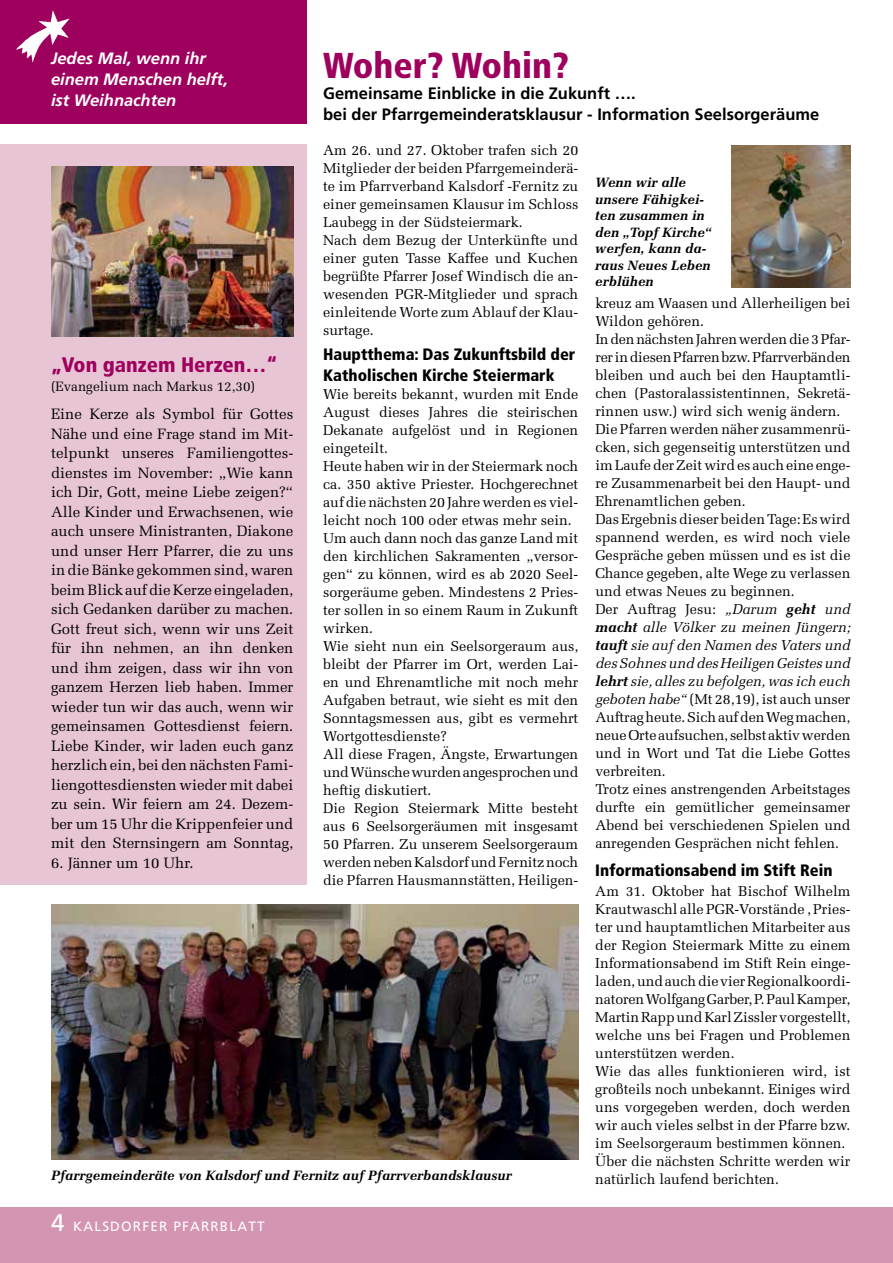
<style>
.page{position:relative;width:893px;height:1263px;background:#fff}
.page>*{position:absolute;margin:0;border:0;box-sizing:border-box;transform-origin:0 0}
.t1{font:900 condensed 36px "Frutiger";color:#9e005e}
.t2{font:900 condensed 21px "Frutiger";color:#9e005e}
.t3{font:700 16.5px/21px "Frutiger";color:#000}
.t4{font:900 condensed 16.5px/21px "Frutiger";color:#000}
.t5{font:italic 700 16.5px/21px "Frutiger";color:#fff}
.t6{font:15px/19.5px "Melior LT Std";color:#000;text-align:justify}
.t7{font:14.25px/18px "Melior LT Std";color:#000}
.t8{font:italic 700 13.5px/16.5px "Melior LT Std";color:#000}
.t9{font:13.5px "Melior LT Std";color:#000}
.t10{font:13.5px "Frutiger";letter-spacing:.09em;color:#fff}
.s1{font-size:24px}
.s2{font-style:italic}
.s3{font-weight:700;font-style:italic}
</style>
<div class="page">
<div style="left:0;top:1208px;width:893px;height:55px;background:#d395b2"></div>
<div style="left:0;top:145px;width:306px;height:740px;background:#e7c5d5"></div>
<div style="left:0;top:0;width:306px;height:123px;background:#9e005e"></div>
<img style="left:16px;top:10px;width:54px;height:52px">
<img style="left:51px;top:167px;width:242px;height:170px">
<img style="left:51px;top:905px;width:527px;height:255px">
<img style="left:731px;top:145px;width:119px;height:143px">
<p class="t5" style="left:51px;top:47px;width:178px">Jedes Mal, wenn ihr einem Menschen helft, ist Weihnachten</p>
<h1 class="t1" style="left:323px;top:44px;width:247px">Woher? Wohin?</h1>
<p class="t3" style="left:323px;top:83px;width:498px">Gemeinsame Einblicke in die Zukunft ….<br>bei der Pfarrgemeinderatsklausur - Information Seelsorgeräume</p>
<h2 class="t2" style="left:51px;top:352px;width:228px">„Von ganzem Herzen…“</h2>
<p class="t9" style="left:51px;top:379px;width:206px">(Evangelium nach Markus 12,30)</p>
<p class="t6" style="left:51px;top:405px;width:244px">Eine Kerze als Symbol für Gottes Nähe und eine Frage stand im Mit&shy;telpunkt unseres Familiengottes&shy;dienstes im November: „Wie kann ich Dir, Gott, meine Liebe zeigen?“ Alle Kinder und Erwachsenen, wie auch unsere Ministranten, Diakone und unser Herr Pfarrer, die zu uns in die Bänke gekommen sind, waren beim Blick auf die Kerze eingeladen, sich Gedanken darüber zu machen.<br>Gott freut sich, wenn wir uns Zeit für ihn nehmen, an ihn denken und ihm zeigen, dass wir ihn von ganzem Herzen lieb haben. Immer wieder tun wir das auch, wenn wir gemeinsamen Gottesdienst feiern.<br>Liebe Kinder, wir laden euch ganz herzlich ein, bei den nächsten Fami&shy;liengottesdiensten wieder mit dabei zu sein. Wir feiern am 24. Dezem&shy;ber um 15 Uhr die Krippenfeier und mit den Sternsingern am Sonntag,</p>
<p class="t6" style="left:51px;top:853px;width:144px">6. Jänner um 10 Uhr.</p>
<p class="t7" style="left:323px;top:141px;width:257px">Am 26. und 27. Oktober trafen sich 20<br>Mitglieder der beiden Pfarrgemeinderä&shy;te im Pfarrverband Kalsdorf -Fernitz zu einer gemeinsamen Klausur im Schloss Laubegg in der Südsteiermark.<br>Nach dem Bezug der Unterkünfte und einer guten Tasse Kaffee und Kuchen begrüßte Pfarrer Josef Windisch die an&shy;wesenden PGR-Mitglieder und sprach einleitende Worte zum Ablauf der Klau&shy;surtage.</p>
<p class="t4" style="left:323px;top:344px;width:254px">Hauptthema: Das Zukunftsbild der<br>Katholischen Kirche Steiermark</p>
<p class="t7" style="left:323px;top:385px;width:257px">Wie bereits bekannt, wurden mit Ende August dieses Jahres die steirischen Dekanate aufgelöst und in Regionen eingeteilt.<br>Heute haben wir in der Steiermark noch ca. 350 aktive Priester. Hochgerechnet auf die nächsten 20 Jahre werden es viel&shy;leicht noch 100 oder etwas mehr sein.<br>Um auch dann noch das ganze Land mit den kirchlichen Sakramenten „versor&shy;gen“ zu können, wird es ab 2020 Seel&shy;sorgeräume geben. Mindestens 2 Pries&shy;ter sollen in so einem Raum in Zukunft wirken.<br>Wie sieht nun ein Seelsorgeraum aus, bleibt der Pfarrer im Ort, werden Lai&shy;en und Ehrenamtliche mit noch mehr Aufgaben betraut, wie sieht es mit den Sonntagsmessen aus, gibt es vermehrt Wortgottesdienste?<br>All diese Fragen, Ängste, Erwartungen und Wünsche wurden angesprochen und heftig diskutiert.<br>Die Region Steiermark Mitte besteht aus 6 Seelsorgeräumen mit insgesamt 50 Pfarren. Zu unserem Seelsorgeraum werden neben Kalsdorf und Fernitz noch die Pfarren Hausmannstätten, Heiligen-</p>
<p class="t8" style="left:51px;top:1167px;width:462px">Pfarrgemeinderäte von Kalsdorf und Fernitz auf Pfarrverbandsklausur</p>
<p class="t10" style="left:51px;top:1218px;width:215px"><span class="s1">4</span> KALSDORFER PFARRBLATT</p>
<p class="t8" style="left:595px;top:174px;width:118px">Wenn wir alle unsere Fähigkei&shy;ten zusammen in den „Topf Kirche“ werfen, kann da&shy;raus Neues Leben erblühen</p>
<p class="t7" style="left:595px;top:294px;width:257px">kreuz am Waasen und Allerheiligen bei Wildon gehören.<br>In den nächsten Jahren werden die 3 Pfar&shy;rer in diesen Pfarren bzw. Pfarrverbänden bleiben und auch bei den Hauptamtli&shy;chen (Pastoralassistentinnen, Sekretä&shy;rinnen usw.) wird sich wenig ändern.<br>Die Pfarren werden näher zusammenrü&shy;cken, sich gegenseitig unterstützen und im Laufe der Zeit wird es auch eine enge&shy;re Zusammenarbeit bei den Haupt- und Ehrenamtlichen geben.<br>Das Ergebnis dieser beiden Tage: Es wird spannend werden, es wird noch viele Gespräche geben müssen und es ist die Chance gegeben, alte Wege zu verlassen und etwas Neues zu beginnen.<br>Der Auftrag Jesu: <span class="s2">„Darum</span> <span class="s3">geht</span> <span class="s2">und </span><span class="s3">macht</span> <span class="s2">alle Völker zu meinen Jüngern; </span><span class="s3">tauft</span> <span class="s2">sie auf den Namen des Vaters und des Sohnes und des Heiligen Geistes und </span><span class="s3">lehrt</span> <span class="s2">sie, alles zu befolgen, was ich euch geboten habe“</span> (Mt 28,19), ist auch unser Auftrag heute. Sich auf den Weg machen, neue Orte aufsuchen, selbst aktiv werden und in Wort und Tat die Liebe Gottes verbreiten.<br>Trotz eines anstrengenden Arbeitstages durfte ein gemütlicher gemeinsamer Abend bei verschiedenen Spielen und anregenden Gesprächen nicht fehlen.</p>
<p class="t4" style="left:595px;top:859px;width:239px">Informationsabend im Stift Rein</p>
<p class="t7" style="left:595px;top:882px;width:257px">Am 31. Oktober hat Bischof Wilhelm Krautwaschl alle PGR-Vorstände , Pries&shy;ter und hauptamtlichen Mitarbeiter aus der Region Steiermark Mitte zu einem Informationsabend im Stift Rein einge&shy;laden, und auch die vier Regionalkoordi&shy;natoren Wolfgang Garber, P. Paul Kamper, Martin Rapp und Karl Zissler vorgestellt, welche uns bei Fragen und Problemen unterstützen werden.<br>Wie das alles funktionieren wird, ist großteils noch unbekannt. Einiges wird uns vorgegeben werden, doch werden wir auch vieles selbst in der Pfarre bzw. im Seelsorgeraum bestimmen können.<br>Über die nächsten Schritte werden wir natürlich laufend berichten.</p>
</div>
